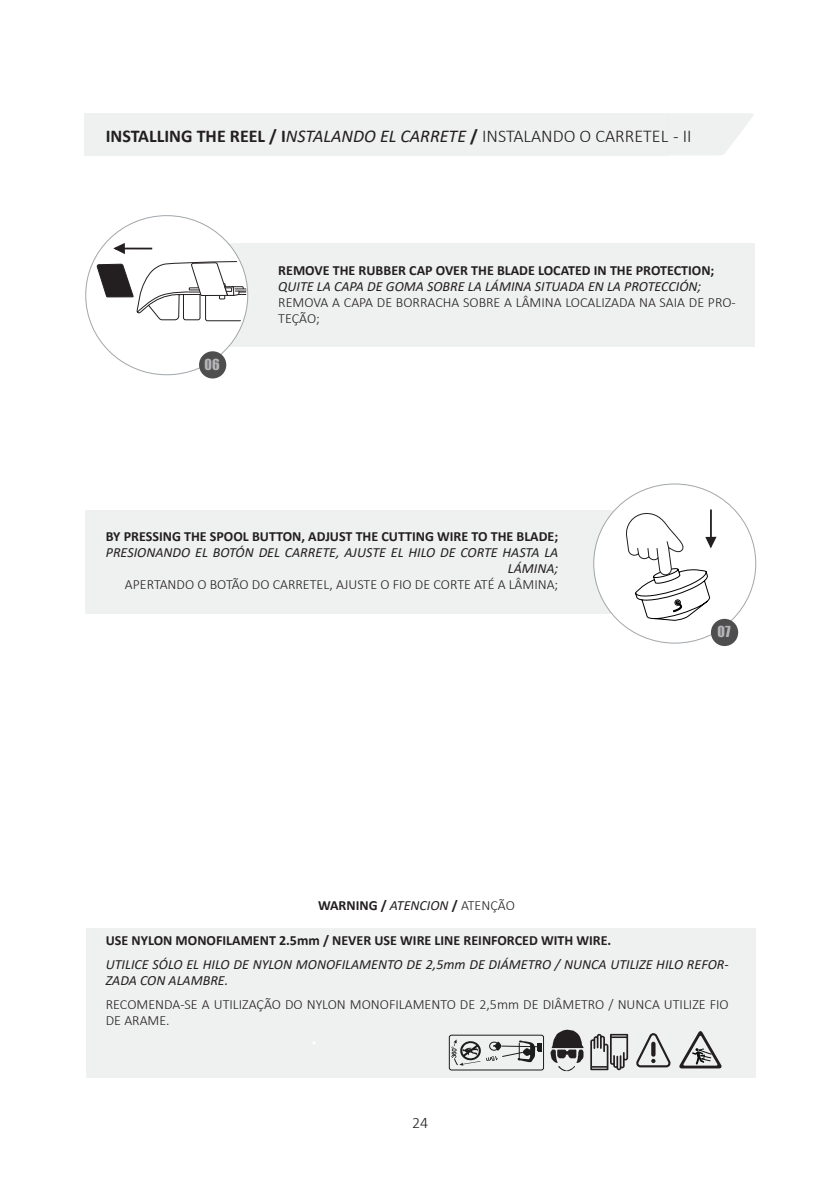
<style>
.page{position:relative;width:840px;height:1191px;background:#fff}
.page>*{position:absolute;margin:0;border:0;box-sizing:border-box;transform-origin:0 0}
.t1{font:300 18px "Calibri";color:#231f20}
.t2{font:300 16px "Calibri";color:#231f20}
.t3{font:italic 14px/16px "Calibri";color:#231f20;text-align:right}
.t4{font:300 14px/16px "Calibri";color:#231f20}
.t5{font:700 14px "Calibri";color:#231f20}
.t6{font:14px "Impact";color:#b4b5b9}
.s1{font-weight:700}
.s2{font-weight:400;font-style:italic}
.s3{font-weight:300}
</style>
<div class="page">
<svg style="left:668px;top:113px;width:86px;height:42px"></svg>
<div style="left:84px;top:113px;width:584px;height:42px;background:#eff0f0"></div>
<div style="left:85px;top:509px;width:587px;height:104px;background:#eff0f0"></div>
<div style="left:593px;top:483px;width:162px;height:159px;background:#fff;border-radius:50%"></div>
<div style="left:710px;top:619px;width:27px;height:27px;background:#4f4e4e;border-radius:50%"></div>
<div style="left:151px;top:243px;width:603px;height:104px;background:#eff0f0"></div>
<div style="left:85px;top:216px;width:162px;height:159px;background:#fff;border-radius:50%"></div>
<div style="left:199px;top:351px;width:27px;height:27px;background:#4f4e4e;border-radius:50%"></div>
<div style="left:86px;top:928px;width:669px;height:149px;background:#eff0f0"></div>
<svg style="left:96px;top:243px;width:150px;height:78px"></svg>
<hr style="left:709px;top:509px;width:2px;height:37px;background:#231f20">
<svg style="left:636px;top:1033px;width:34px;height:34px"></svg>
<svg style="left:590px;top:1034px;width:37px;height:36px"></svg>
<svg style="left:550px;top:1029px;width:33px;height:42px"></svg>
<div style="left:449px;top:1035px;width:94px;height:35px;border:1px solid #1c1c1c;border-radius:2px"></div>
<svg style="left:451px;top:1039px;width:90px;height:27px"></svg>
<svg style="left:679px;top:1031px;width:42px;height:37px"></svg>
<svg style="left:626px;top:513px;width:90px;height:107px"></svg>
<p class="t1" style="left:106px;top:124px;width:587px"><span class="s1">INSTALLING THE REEL / I</span><span class="s2">NSTALANDO EL CARRETE</span> <span class="s1">/</span> INSTALANDO O CARRETEL - II</p>
<p class="t6" style="left:204px;top:353px;width:17px">06</p>
<p class="t5" style="left:278px;top:260px;width:437px">REMOVE THE RUBBER CAP OVER THE BLADE LOCATED IN THE PROTECTION;</p>
<p class="t3" style="left:278px;top:278px;width:424px">QUITE LA CAPA DE GOMA SOBRE LA LÁMINA SITUADA EN LA PROTECCIÓN;</p>
<p class="t4" style="left:278px;top:294px;width:458px">REMOVA A CAPA DE BORRACHA SOBRE A LÂMINA LOCALIZADA NA SAIA DE PRO-<br>TEÇÃO;</p>
<p class="t5" style="left:106px;top:527px;width:453px">BY PRESSING THE SPOOL BUTTON, ADJUST THE CUTTING WIRE TO THE BLADE;</p>
<p class="t3" style="left:106px;top:544px;width:454px">PRESIONANDO EL BOTÓN DEL CARRETE, AJUSTE EL HILO DE CORTE HASTA LA<br>LÁMINA;</p>
<p class="t4" style="left:125px;top:576px;width:434px">APERTANDO O BOTÃO DO CARRETEL, AJUSTE O FIO DE CORTE ATÉ A LÂMINA;</p>
<p class="t5" style="left:318px;top:895px;width:198px">WARNING / <span class="s2">ATENCION</span> / <span class="s3">ATENÇÃO</span></p>
<p class="t6" style="left:717px;top:621px;width:14px">07</p>
<p class="t5" style="left:106px;top:930px;width:506px">USE NYLON MONOFILAMENT 2.5mm / NEVER USE WIRE LINE REINFORCED WITH WIRE.</p>
<p class="t3" style="left:106px;top:956px;width:624px;text-align:left">UTILICE SÓLO EL HILO DE NYLON MONOFILAMENTO DE 2,5mm DE DIÁMETRO / NUNCA UTILIZE HILO REFOR-<br>ZADA CON ALAMBRE.</p>
<p class="t4" style="left:106px;top:996px;width:624px">RECOMENDA-SE A UTILIZAÇÃO DO NYLON MONOFILAMENTO DE 2,5mm DE DIÂMETRO / NUNCA UTILIZE FIO<br>DE ARAME.</p>
<p class="t2" style="left:412px;top:1112px;width:18px">24</p>
</div>
